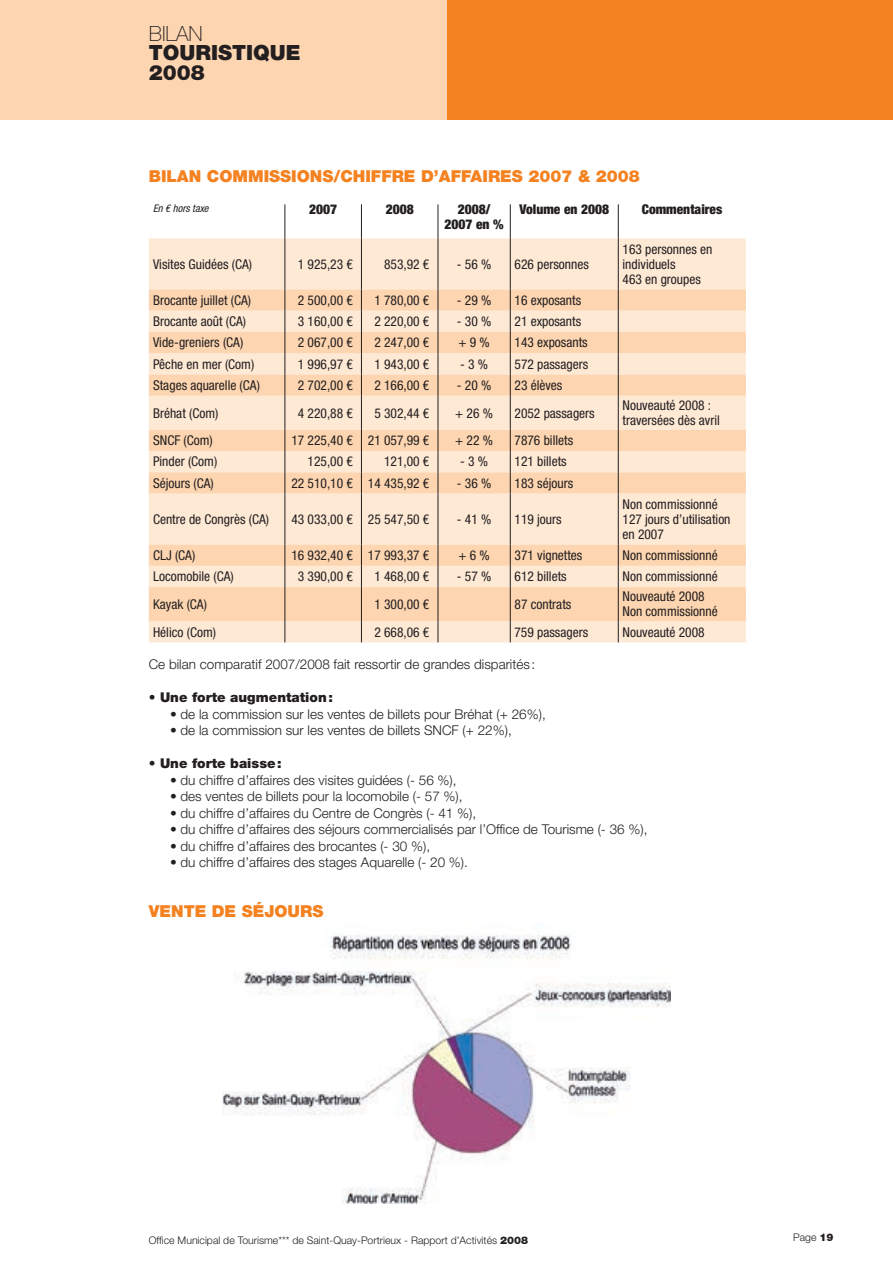
<style>
.page{position:relative;width:893px;height:1263px;background:#fff}
.page>*{position:absolute;margin:0;border:0;box-sizing:border-box;transform-origin:0 0}
.t1{font:900 21px/19.8px "Helvetica Neue LT Std";color:#231f20}
.t2{font:100 21px "Helvetica Neue LT Std";color:#231f20}
.t3{font:900 16.5px "Helvetica Neue LT Std";color:#f58220}
.t4{font:condensed 13.5px/15px "Helvetica Neue LT Std";color:#231f20}
.t5{font:300 13.5px "Helvetica Neue LT Std";color:#231f20}
.t6{font:900 condensed 13.5px/15px "Helvetica Neue LT Std";color:#231f20;text-align:center}
.t7{font:900 13.5px "Helvetica Neue LT Std";color:#231f20}
.t8{font:300 10.5px "Helvetica Neue LT Std";color:#231f20}
.t9{font:italic condensed 10.5px "Helvetica Neue LT Std";color:#231f20}
.s1{font-weight:900}
</style>
<div class="page">
<div style="left:0;top:0;width:893px;height:119px;background:#f58220"></div>
<div style="left:0;top:0;width:446px;height:119px;background:#fdd5b0"></div>
<div style="left:149px;top:238px;width:597px;height:404px;background:#fee9d5"></div>
<svg style="left:149px;top:289px;width:597px;height:332px;fill:#fde7d3"></svg>
<hr style="left:285px;top:204px;width:1px;height:34px;background:#231f20">
<hr style="left:361px;top:204px;width:1px;height:34px;background:#231f20">
<hr style="left:438px;top:204px;width:1px;height:34px;background:#231f20">
<hr style="left:510px;top:204px;width:1px;height:34px;background:#231f20">
<hr style="left:618px;top:204px;width:1px;height:34px;background:#231f20">
<hr style="left:285px;top:238px;width:1px;height:51px;background:#231f20">
<hr style="left:361px;top:238px;width:1px;height:51px;background:#231f20">
<hr style="left:438px;top:238px;width:1px;height:51px;background:#231f20">
<hr style="left:510px;top:238px;width:1px;height:51px;background:#231f20">
<hr style="left:618px;top:238px;width:1px;height:51px;background:#231f20">
<svg style="left:285px;top:289px;width:1px;height:107px"></svg>
<svg style="left:361px;top:289px;width:1px;height:107px"></svg>
<svg style="left:438px;top:289px;width:1px;height:107px"></svg>
<svg style="left:510px;top:289px;width:1px;height:107px"></svg>
<svg style="left:618px;top:289px;width:1px;height:107px"></svg>
<hr style="left:285px;top:396px;width:1px;height:34px;background:#231f20">
<hr style="left:361px;top:396px;width:1px;height:34px;background:#231f20">
<hr style="left:438px;top:396px;width:1px;height:34px;background:#231f20">
<hr style="left:510px;top:396px;width:1px;height:34px;background:#231f20">
<hr style="left:618px;top:396px;width:1px;height:34px;background:#231f20">
<svg style="left:285px;top:430px;width:1px;height:63px"></svg>
<svg style="left:361px;top:430px;width:1px;height:63px"></svg>
<svg style="left:438px;top:430px;width:1px;height:63px"></svg>
<svg style="left:510px;top:430px;width:1px;height:63px"></svg>
<svg style="left:618px;top:430px;width:1px;height:63px"></svg>
<hr style="left:285px;top:493px;width:1px;height:52px;background:#231f20">
<hr style="left:361px;top:493px;width:1px;height:52px;background:#231f20">
<hr style="left:438px;top:493px;width:1px;height:52px;background:#231f20">
<hr style="left:510px;top:493px;width:1px;height:52px;background:#231f20">
<hr style="left:618px;top:493px;width:1px;height:52px;background:#231f20">
<svg style="left:285px;top:545px;width:1px;height:42px"></svg>
<svg style="left:361px;top:545px;width:1px;height:42px"></svg>
<svg style="left:438px;top:545px;width:1px;height:42px"></svg>
<svg style="left:510px;top:545px;width:1px;height:42px"></svg>
<svg style="left:618px;top:545px;width:1px;height:42px"></svg>
<hr style="left:285px;top:587px;width:1px;height:34px;background:#231f20">
<hr style="left:361px;top:587px;width:1px;height:34px;background:#231f20">
<hr style="left:438px;top:587px;width:1px;height:34px;background:#231f20">
<hr style="left:510px;top:587px;width:1px;height:34px;background:#231f20">
<hr style="left:618px;top:587px;width:1px;height:34px;background:#231f20">
<svg style="left:285px;top:621px;width:1px;height:21px"></svg>
<svg style="left:361px;top:621px;width:1px;height:21px"></svg>
<svg style="left:438px;top:621px;width:1px;height:21px"></svg>
<svg style="left:510px;top:621px;width:1px;height:21px"></svg>
<svg style="left:618px;top:621px;width:1px;height:21px"></svg>
<img style="left:223px;top:935px;width:447px;height:268px">
<h1 class="t2" style="left:149px;top:21px;width:55px">Bilan</h1>
<h1 class="t1" style="left:149px;top:43px;width:153px">TOURISTIQUE<br>2008</h1>
<p class="t3" style="left:149px;top:166px;width:492px">BILAN COMMISSIONS/CHIFFRE D’AFFAIRES 2007 &amp; 2008</p>
<p class="t9" style="left:153px;top:202px;width:57px">En € hors taxe</p>
<p class="t6" style="left:309px;top:201px;width:30px">2007</p>
<p class="t6" style="left:386px;top:201px;width:30px">2008</p>
<p class="t6" style="left:445px;top:201px;width:61px">2008/<br>2007 en %</p>
<p class="t6" style="left:519px;top:201px;width:91px">Volume en 2008</p>
<p class="t6" style="left:642px;top:201px;width:82px">Commentaires</p>
<p class="t4" style="left:153px;top:256px;width:100px">Visites Guidées (CA)</p>
<p class="t4" style="left:298px;top:256px;width:57px">1 925,23 €</p>
<p class="t4" style="left:384px;top:256px;width:47px">853,92 €</p>
<p class="t4" style="left:457px;top:256px;width:36px">- 56 %</p>
<p class="t4" style="left:514px;top:256px;width:76px">626 personnes</p>
<p class="t4" style="left:622px;top:241px;width:91px">163 personnes en individuels<br>463 en groupes</p>
<p class="t4" style="left:153px;top:292px;width:99px">Brocante juillet (CA)</p>
<p class="t4" style="left:298px;top:292px;width:57px">2 500,00 €</p>
<p class="t4" style="left:374px;top:292px;width:57px">1 780,00 €</p>
<p class="t4" style="left:457px;top:292px;width:36px">- 29 %</p>
<p class="t4" style="left:514px;top:292px;width:68px">16 exposants</p>
<p class="t4" style="left:153px;top:314px;width:94px">Brocante août (CA)</p>
<p class="t4" style="left:298px;top:314px;width:57px">3 160,00 €</p>
<p class="t4" style="left:374px;top:314px;width:57px">2 220,00 €</p>
<p class="t4" style="left:457px;top:314px;width:36px">- 30 %</p>
<p class="t4" style="left:514px;top:314px;width:68px">21 exposants</p>
<p class="t4" style="left:153px;top:335px;width:92px">Vide-greniers (CA)</p>
<p class="t4" style="left:298px;top:335px;width:57px">2 067,00 €</p>
<p class="t4" style="left:374px;top:335px;width:57px">2 247,00 €</p>
<p class="t4" style="left:458px;top:335px;width:33px">+ 9%</p>
<p class="t4" style="left:514px;top:335px;width:75px">143 exposants</p>
<p class="t4" style="left:153px;top:356px;width:103px">Pêche en mer (Com)</p>
<p class="t4" style="left:298px;top:356px;width:57px">1 996,97 €</p>
<p class="t4" style="left:374px;top:356px;width:57px">1 943,00 €</p>
<p class="t4" style="left:460px;top:356px;width:29px">- 3%</p>
<p class="t4" style="left:514px;top:356px;width:75px">572 passagers</p>
<p class="t4" style="left:153px;top:378px;width:108px">Stages aquarelle (CA)</p>
<p class="t4" style="left:298px;top:378px;width:57px">2 702,00 €</p>
<p class="t4" style="left:374px;top:378px;width:57px">2 166,00 €</p>
<p class="t4" style="left:457px;top:378px;width:36px">- 20 %</p>
<p class="t4" style="left:514px;top:378px;width:49px">23 élèves</p>
<p class="t4" style="left:153px;top:405px;width:67px">Bréhat (Com)</p>
<p class="t4" style="left:298px;top:405px;width:57px">4 220,88 €</p>
<p class="t4" style="left:374px;top:405px;width:57px">5 302,44 €</p>
<p class="t4" style="left:455px;top:405px;width:39px">+ 26 %</p>
<p class="t4" style="left:514px;top:405px;width:82px">2052 passagers</p>
<p class="t4" style="left:622px;top:398px;width:99px">Nouveauté 2008 : traversées dès avril</p>
<p class="t4" style="left:153px;top:433px;width:61px">SNCF (Com)</p>
<p class="t4" style="left:291px;top:433px;width:140px">17 225,40 € 21 057,99 €</p>
<p class="t4" style="left:455px;top:433px;width:39px">+ 22 %</p>
<p class="t4" style="left:514px;top:433px;width:60px">7876 billets</p>
<p class="t4" style="left:153px;top:454px;width:66px">Pinder (Com)</p>
<p class="t4" style="left:308px;top:454px;width:47px">125,00 €</p>
<p class="t4" style="left:384px;top:454px;width:47px">121,00 €</p>
<p class="t4" style="left:460px;top:454px;width:29px">- 3%</p>
<p class="t4" style="left:514px;top:454px;width:54px">121 billets</p>
<p class="t4" style="left:153px;top:475px;width:62px">Séjours (CA)</p>
<p class="t4" style="left:291px;top:475px;width:140px">22 510,10 € 14 435,92 €</p>
<p class="t4" style="left:457px;top:475px;width:36px">- 36 %</p>
<p class="t4" style="left:514px;top:475px;width:60px">183 séjours</p>
<p class="t4" style="left:153px;top:511px;width:117px">Centre de Congrès (CA)</p>
<p class="t4" style="left:291px;top:511px;width:140px">43 033,00 € 25 547,50 €</p>
<p class="t4" style="left:457px;top:511px;width:36px">- 41 %</p>
<p class="t4" style="left:514px;top:511px;width:49px">119 jours</p>
<p class="t4" style="left:622px;top:496px;width:110px">Non commissionné<br>127 jours d’utilisation en 2007</p>
<p class="t4" style="left:153px;top:548px;width:44px">CLJ (CA)</p>
<p class="t4" style="left:291px;top:548px;width:140px">16 932,40 € 17 993,37 €</p>
<p class="t4" style="left:458px;top:548px;width:33px">+ 6%</p>
<p class="t4" style="left:514px;top:548px;width:69px">371 vignettes</p>
<p class="t4" style="left:622px;top:548px;width:97px">Non commissionné</p>
<p class="t4" style="left:153px;top:569px;width:82px">Locomobile (CA)</p>
<p class="t4" style="left:298px;top:569px;width:57px">3 390,00 €</p>
<p class="t4" style="left:374px;top:569px;width:57px">1 468,00 €</p>
<p class="t4" style="left:457px;top:569px;width:36px">- 57 %</p>
<p class="t4" style="left:514px;top:569px;width:54px">612 billets</p>
<p class="t4" style="left:622px;top:569px;width:97px">Non commissionné</p>
<p class="t4" style="left:153px;top:597px;width:55px">Kayak (CA)</p>
<p class="t4" style="left:374px;top:597px;width:57px">1 300,00 €</p>
<p class="t4" style="left:514px;top:597px;width:58px">87 contrats</p>
<p class="t4" style="left:622px;top:589px;width:97px">Nouveauté 2008<br>Non commissionné</p>
<p class="t4" style="left:153px;top:624px;width:64px">Hélico (Com)</p>
<p class="t4" style="left:374px;top:624px;width:57px">2 668,06 €</p>
<p class="t4" style="left:514px;top:624px;width:75px">759 passagers</p>
<p class="t4" style="left:622px;top:624px;width:84px">Nouveauté 2008</p>
<p class="t5" style="left:149px;top:656px;width:388px">Ce bilan comparatif 2007/2008 fait ressortir de grandes disparités :</p>
<p class="t7" style="left:149px;top:689px;width:186px">• UNE FORTE AUGMENTATION:</p>
<p class="t5" style="left:170px;top:706px;width:377px">• de la commission sur les ventes de billets pour Bréhat (+ 26%),</p>
<p class="t5" style="left:170px;top:722px;width:264px">• de la commission sur les ventes de billets SNCF</p>
<p class="t5" style="left:463px;top:722px;width:51px">(+ 22%),</p>
<p class="t7" style="left:149px;top:755px;width:134px">• UNE FORTE BAISSE:</p>
<p class="t5" style="left:170px;top:772px;width:288px">• du chiffre d’affaires des visites guidées (- 56 %),</p>
<p class="t5" style="left:170px;top:788px;width:294px">• des ventes de billets pour la locomobile (- 57 %),</p>
<p class="t5" style="left:170px;top:805px;width:308px">• du chiffre d’affaires du Centre de Congrès (- 41 %),</p>
<p class="t5" style="left:170px;top:821px;width:479px">• du chiffre d’affaires des séjours commercialisés par l’Office de Tourisme (- 36 %),</p>
<p class="t5" style="left:170px;top:838px;width:262px">• du chiffre d’affaires des brocantes (- 30 %),</p>
<p class="t5" style="left:170px;top:854px;width:299px">• du chiffre d’affaires des stages Aquarelle (- 20 %).</p>
<p class="t3" style="left:149px;top:901px;width:176px">VENTE DE SÉJOURS</p>
<p class="t8" style="left:149px;top:1234px;width:381px">Office Municipal de Tourisme*** de Saint-Quay-Portrieux - Rapport d’Activités <span class="s1">2008</span></p>
<p class="t8" style="left:793px;top:1230px;width:42px">Page <span class="s1">19</span></p>
</div>
